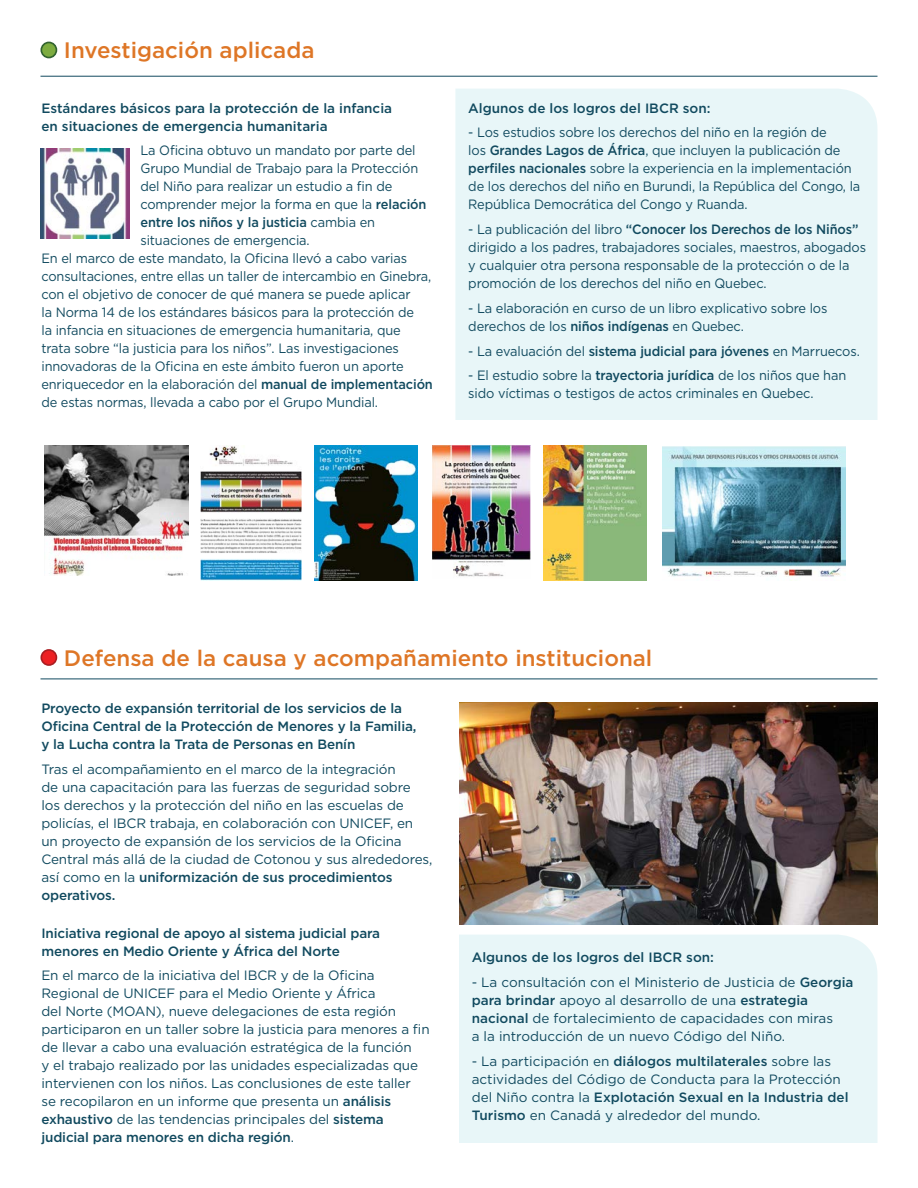
<style>
.page{position:relative;width:918px;height:1188px;background:#fff}
.page>*{position:absolute;margin:0;border:0;box-sizing:border-box;transform-origin:0 0}
.t1{font:500 22.35px "Gotham";color:#de7626}
.t2{font:13.5px/18px "Gotham";letter-spacing:-.01em;color:#114a5f;scale:.95 1}
.t3{font:13.5px/18px "Gotham";letter-spacing:-.01em;color:#114a5f}
.t4{font:500 13.5px/18px "Gotham";letter-spacing:-.01em;color:#114a5f}
.t5{font:500 13.5px "Gotham";letter-spacing:-.01em;color:#114a5f;scale:.95 1}
.s1{font-weight:500}
.s2{font-weight:400}
</style>
<div class="page">
<div style="left:459px;top:935px;width:419px;height:208px;background:#e8f6f8"></div>
<div style="left:455px;top:89px;width:423px;height:331px;background:#e8f6f8"></div>
<div style="left:41px;top:42px;width:15px;height:16px;background:#7dac40;border-radius:50%"></div>
<div style="left:41px;top:42px;width:16px;height:16px;border:2px solid #326330;border-radius:50%"></div>
<div style="left:41px;top:650px;width:15px;height:15px;background:#ed2124;border-radius:50%"></div>
<div style="left:41px;top:649px;width:16px;height:17px;border:2px solid #aa1e22;border-radius:50%"></div>
<img style="left:41px;top:148px;width:89px;height:90px">
<img style="left:200px;top:446px;width:101px;height:134px">
<img style="left:44px;top:446px;width:144px;height:129px">
<img style="left:432px;top:446px;width:98px;height:131px">
<img style="left:315px;top:445px;width:103px;height:135px">
<img style="left:544px;top:445px;width:103px;height:135px">
<img style="left:663px;top:446px;width:183px;height:131px">
<hr style="left:40px;top:76px;width:838px;height:1px;background:#114a5f">
<hr style="left:40px;top:679px;width:838px;height:1px;background:#114a5f">
<img style="left:459px;top:702px;width:419px;height:222px">
<h1 class="t1" style="left:64px;top:36px;width:252px">Investigación aplicada</h1>
<p class="t4" style="left:41px;top:99px;width:352px">Estándares básicos para la protección de la infancia en situaciones de emergencia humanitaria</p>
<p class="t2" style="left:140px;top:141px;width:291px">La Oficina obtuvo un mandato por parte del</p>
<p class="t2" style="left:140px;top:159px;width:294px">Grupo Mundial de Trabajo para la Protección</p>
<p class="t2" style="left:140px;top:177px;width:267px">del Niño para realizar un estudio a fin de</p>
<p class="t2" style="left:140px;top:195px;width:303px">comprender mejor la forma en que la <span class="s1">relación</span></p>
<p class="t5" style="left:140px;top:214px;width:249px">entre los niños y la justicia <span class="s2">cambia en</span></p>
<p class="t2" style="left:140px;top:231px;width:180px">situaciones de emergencia.</p>
<p class="t2" style="left:41px;top:249px;width:387px">En el marco de este mandato, la Oficina llevó a cabo varias</p>
<p class="t2" style="left:41px;top:267px;width:412px">consultaciones, entre ellas un taller de intercambio en Ginebra,</p>
<p class="t2" style="left:41px;top:285px;width:390px">con el objetivo de conocer de qué manera se puede aplicar</p>
<p class="t2" style="left:41px;top:303px;width:394px">la Norma 14 de los estándares básicos para la protección de</p>
<p class="t2" style="left:41px;top:321px;width:380px">la infancia en situaciones de emergencia humanitaria, que</p>
<p class="t2" style="left:41px;top:339px;width:378px">trata sobre “la justicia para los niños”. Las investigaciones</p>
<p class="t2" style="left:41px;top:357px;width:383px">innovadoras de la Oficina en este ámbito fueron un aporte</p>
<p class="t2" style="left:41px;top:375px;width:414px">enriquecedor en la elaboración del <span class="s1">manual de implementación</span></p>
<p class="t2" style="left:41px;top:393px;width:356px">de estas normas, llevada a cabo por el Grupo Mundial.</p>
<p class="t4" style="left:468px;top:99px;width:244px">Algunos de los logros del IBCR son:</p>
<p class="t2" style="left:468px;top:123px;width:414px">- Los estudios sobre los derechos del niño en la región de<br>los <span class="s1">Grandes Lagos de África</span>, que incluyen la publicación de <span class="s1">perfiles nacionales</span> sobre la experiencia en la implementación de los derechos del niño en Burundi, la República del Congo, la República Democrática del Congo y Ruanda.</p>
<p class="t2" style="left:468px;top:220px;width:420px">- La publicación del libro <span class="s1">“Conocer los Derechos de los Niños” </span>dirigido a los padres, trabajadores sociales, maestros, abogados y cualquier otra persona responsable de la protección o de la promoción de los derechos del niño en Quebec.</p>
<p class="t2" style="left:468px;top:299px;width:380px">- La elaboración en curso de un libro explicativo sobre los derechos de los <span class="s1">niños indígenas</span> en Quebec.</p>
<p class="t2" style="left:468px;top:341px;width:414px">- La evaluación del <span class="s1">sistema judicial para jóvenes</span> en Marruecos.</p>
<p class="t2" style="left:468px;top:366px;width:399px">- El estudio sobre la <span class="s1">trayectoria jurídica</span> de los niños que han sido víctimas o testigos de actos criminales en Quebec.</p>
<h1 class="t1" style="left:64px;top:643px;width:590px">Defensa de la causa y acompañamiento institucional</h1>
<p class="t4" style="left:41px;top:699px;width:377px">Proyecto de expansión territorial de los servicios de la<br>Oficina Central de la Protección de Menores y la Familia, y la Lucha contra la Trata de Personas en Benín</p>
<p class="t3" style="left:41px;top:759px;width:393px">Tras el acompañamiento en el marco de la integración<br>de una capacitación para las fuerzas de seguridad sobre los derechos y la protección del niño en las escuelas de policías, el IBCR trabaja, en colaboración con UNICEF, en un proyecto de expansión de los servicios de la Oficina Central más allá de la ciudad de Cotonou y sus alrededores, así como en la <span class="s1">uniformización de sus procedimientos operativos.</span></p>
<p class="t4" style="left:41px;top:924px;width:340px">Iniciativa regional de apoyo al sistema judicial para menores en Medio Oriente y África del Norte</p>
<p class="t3" style="left:41px;top:966px;width:390px">En el marco de la iniciativa del IBCR y de la Oficina Regional de UNICEF para el Medio Oriente y África<br>del Norte (MOAN), nueve delegaciones de esta región participaron en un taller sobre la justicia para menores a fin de llevar a cabo una evaluación estratégica de la función<br>y el trabajo realizado por las unidades especializadas que intervienen con los niños. Las conclusiones de este taller<br>se recopilaron en un informe que presenta un <span class="s1">análisis exhaustivo</span> de las tendencias principales del <span class="s1">sistema judicial para menores en dicha región</span>.</p>
<p class="t4" style="left:472px;top:948px;width:244px">Algunos de los logros del IBCR son:</p>
<p class="t3" style="left:472px;top:973px;width:383px">- La consultación con el Ministerio de Justicia de <span class="s1">Georgia para brindar</span> apoyo al desarrollo de una <span class="s1">estrategia nacional</span> de fortalecimiento de capacidades con miras<br>a la introducción de un nuevo Código del Niño.</p>
<p class="t3" style="left:472px;top:1052px;width:378px">- La participación en <span class="s1">diálogos multilaterales</span> sobre las actividades del Código de Conducta para la Protección del Niño contra la <span class="s1">Explotación Sexual en la Industria del Turismo</span> en Canadá y alrededor del mundo.</p>
</div>
